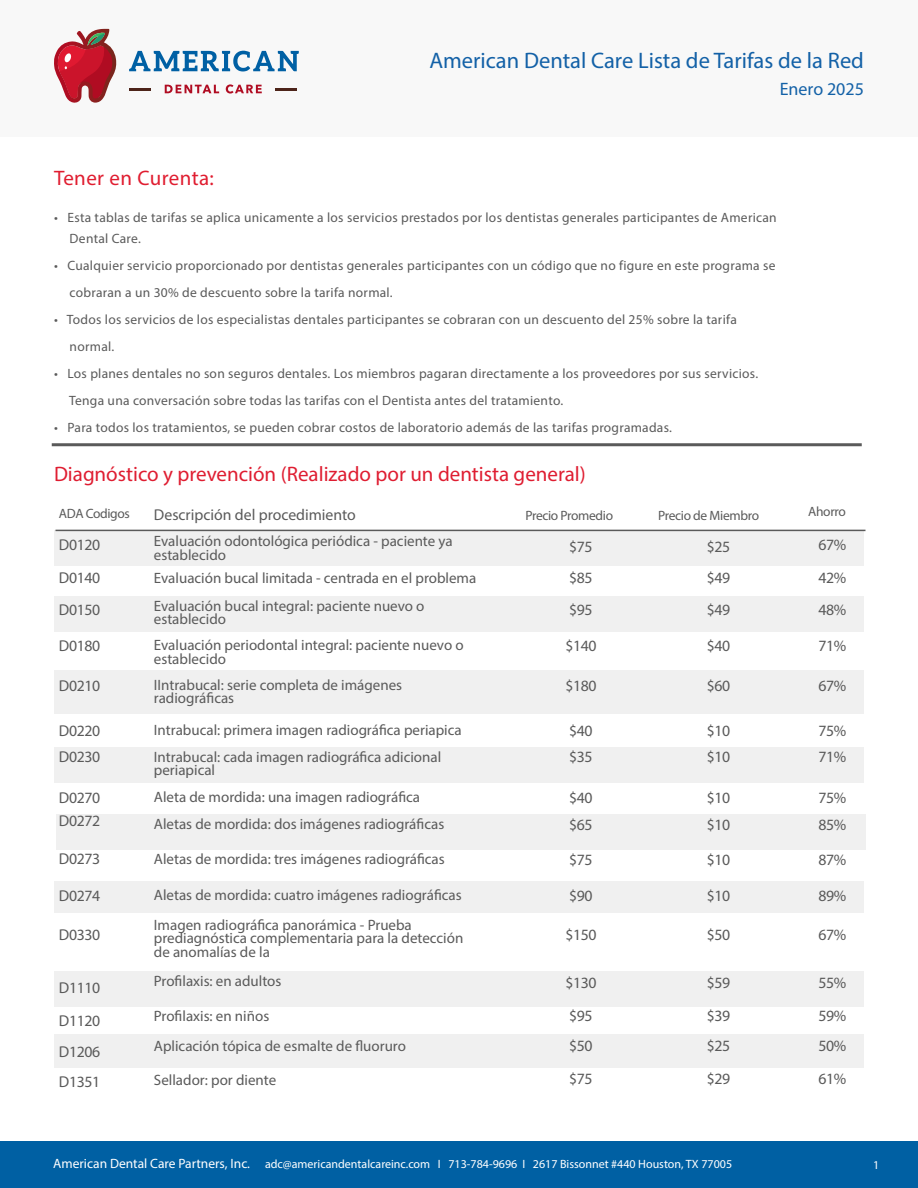
<style>
.page{position:relative;width:918px;height:1188px;background:#fff}
.page>*{position:absolute;margin:0;border:0;box-sizing:border-box;transform-origin:0 0}
.t1{font:22.5px "Myriad Pro";color:#1361a7}
.t2{font:21px "Myriad Pro";color:#df1d31}
.t3{font:21px "Myriad Pro";letter-spacing:.02em;color:#e01d30}
.t4{font:18px "Myriad Pro";color:#1361a7}
.t5{font:15.75px "Myriad Pro";letter-spacing:-.025em;color:#5a5a5a}
.t6{font:15.75px "Myriad Pro";color:#5a5a5a}
.t7{font:15px/13.5px "Myriad Pro";color:#5a5a5a}
.t8{font:13.5px/27px "Myriad Pro";letter-spacing:.02em;color:#5a5a5a}
.t9{font:13.5px "Myriad Pro";letter-spacing:-.025em;color:#5a5a5a}
.t10{font:12px "Myriad Pro";color:#fff}
.s1{font-size:13.5px}
</style>
<div class="page">
<div style="left:54px;top:747px;width:810px;height:35px;background:#f0f0f0"></div>
<div style="left:56px;top:814px;width:810px;height:36px;background:#f0f0f0"></div>
<div style="left:54px;top:881px;width:809px;height:32px;background:#f0f0f0"></div>
<div style="left:55px;top:971px;width:809px;height:35px;background:#f0f0f0"></div>
<div style="left:55px;top:1034px;width:809px;height:34px;background:#f0f0f0"></div>
<div style="left:55px;top:671px;width:809px;height:43px;background:#f0f0f0"></div>
<div style="left:55px;top:596px;width:809px;height:35px;background:#f0f0f0"></div>
<div style="left:55px;top:530px;width:809px;height:35px;background:#f0f0f0"></div>
<div style="left:0;top:0;width:918px;height:137px;background:#f8f8f8"></div>
<svg style="left:54px;top:29px;width:63px;height:74px"></svg>
<svg style="left:165px;top:85px;width:54px;height:8px"></svg>
<svg style="left:226px;top:84px;width:36px;height:10px"></svg>
<hr style="left:129px;top:88px;width:21px;height:2px;background:#4d241a">
<hr style="left:275px;top:88px;width:21px;height:2px;background:#4d241a">
<svg style="left:129px;top:51px;width:170px;height:20px"></svg>
<div style="left:0;top:1141px;width:918px;height:47px;background:#0060a3"></div>
<hr style="left:52px;top:443px;width:810px;height:3px;background:#5a5a5a">
<hr style="left:56px;top:530px;width:810px;height:1px;background:#5a5a5a">
<p class="t1" style="left:429px;top:46px;width:436px">American Dental Care Lista de Tarifas de la Red</p>
<p class="t4" style="left:780px;top:78px;width:86px">Enero 2025</p>
<p class="t3" style="left:54px;top:165px;width:161px">Tener en Curenta:</p>
<p class="t8" style="left:70px;top:207px;width:709px;line-height:21px;text-indent:-16px">• Esta tablas de tarifas se aplica unicamente a los servicios prestados por los dentistas generales participantes de American<br>Dental Care.</p>
<p class="t8" style="left:70px;top:252px;width:707px;text-indent:-16px">• Cualquier servicio proporcionado por dentistas generales participantes con un código que no figure en este programa se cobraran a un 30% de descuento sobre la tarifa normal.</p>
<p class="t8" style="left:70px;top:306px;width:669px;text-indent:-16px">• Todos los servicios de los especialistas dentales participantes se cobraran con un descuento del 25% sobre la tarifa normal.</p>
<p class="t8" style="left:69px;top:360px;width:691px;text-indent:-15px">• Los planes dentales no son seguros dentales. Los miembros pagaran directamente a los proveedores por sus servicios.<br>Tenga una conversación sobre todas las tarifas con el Dentista antes del tratamiento.</p>
<p class="t8" style="left:54px;top:414px;width:620px">• Para todos los tratamientos, se pueden cobrar costos de laboratorio además de las tarifas programadas.</p>
<p class="t2" style="left:54px;top:461px;width:533px">Diagnóstico y prevención (Realizado por un dentista general)</p>
<p class="t9" style="left:59px;top:506px;width:72px">ADA Codigos</p>
<p class="t6" style="left:154px;top:505px;width:204px">Descripción del procedimiento</p>
<p class="t9" style="left:525px;top:507px;width:89px">Precio Promedio</p>
<p class="t9" style="left:658px;top:507px;width:102px">Precio de Miembro</p>
<p class="t8" style="left:808px;top:498px;width:39px">Ahorro</p>
<p class="t5" style="left:59px;top:535px;width:43px">D0120</p>
<p class="t7" style="left:154px;top:534px;width:300px">Evaluación odontológica periódica - paciente ya establecido</p>
<p class="t5" style="left:569px;top:537px;width:25px">$75</p>
<p class="t5" style="left:707px;top:537px;width:25px">$25</p>
<p class="t5" style="left:818px;top:535px;width:29px">67%</p>
<p class="t5" style="left:59px;top:568px;width:43px">D0140</p>
<p class="t7" style="left:154px;top:571px;width:324px">Evaluación bucal limitada - centrada en el problema</p>
<p class="t5" style="left:569px;top:568px;width:25px">$85</p>
<p class="t5" style="left:707px;top:568px;width:25px">$49</p>
<p class="t5" style="left:818px;top:568px;width:29px">42%</p>
<p class="t5" style="left:59px;top:600px;width:43px">D0150</p>
<p class="t7" style="left:154px;top:599px;width:272px">Evaluación bucal integral: paciente nuevo o establecido</p>
<p class="t5" style="left:569px;top:600px;width:25px">$95</p>
<p class="t5" style="left:707px;top:600px;width:25px">$49</p>
<p class="t5" style="left:818px;top:600px;width:29px">48%</p>
<p class="t5" style="left:59px;top:636px;width:43px">D0180</p>
<p class="t7" style="left:154px;top:638px;width:311px">Evaluación periodontal integral: paciente nuevo o establecido</p>
<p class="t5" style="left:565px;top:636px;width:33px">$140</p>
<p class="t5" style="left:707px;top:636px;width:25px">$40</p>
<p class="t5" style="left:818px;top:636px;width:29px">71%</p>
<p class="t5" style="left:59px;top:676px;width:43px">D0210</p>
<p class="t7" style="left:154px;top:678px;width:250px">IIntrabucal: serie completa de imágenes radiográficas</p>
<p class="t5" style="left:565px;top:676px;width:33px">$180</p>
<p class="t5" style="left:707px;top:676px;width:25px">$60</p>
<p class="t5" style="left:818px;top:676px;width:29px">67%</p>
<p class="t5" style="left:59px;top:721px;width:43px">D0220</p>
<p class="t7" style="left:154px;top:723px;width:309px">Intrabucal: primera imagen radiográfica periapica</p>
<p class="t5" style="left:569px;top:721px;width:25px">$40</p>
<p class="t5" style="left:707px;top:721px;width:25px">$10</p>
<p class="t5" style="left:818px;top:721px;width:29px">75%</p>
<p class="t5" style="left:59px;top:747px;width:43px">D0230</p>
<p class="t7" style="left:154px;top:750px;width:289px">Intrabucal: cada imagen radiográfica adicional periapical</p>
<p class="t5" style="left:569px;top:747px;width:25px">$35</p>
<p class="t5" style="left:707px;top:747px;width:25px">$10</p>
<p class="t5" style="left:818px;top:747px;width:29px">71%</p>
<p class="t5" style="left:59px;top:788px;width:43px">D0270</p>
<p class="t7" style="left:154px;top:790px;width:268px">Aleta de mordida: una imagen radiográfica</p>
<p class="t5" style="left:569px;top:788px;width:25px">$40</p>
<p class="t5" style="left:707px;top:788px;width:25px">$10</p>
<p class="t5" style="left:818px;top:788px;width:29px">75%</p>
<p class="t5" style="left:59px;top:811px;width:43px">D0272</p>
<p class="t7" style="left:154px;top:817px;width:292px">Aletas de mordida: dos imágenes radiográficas</p>
<p class="t5" style="left:569px;top:815px;width:25px">$65</p>
<p class="t5" style="left:707px;top:815px;width:25px">$10</p>
<p class="t5" style="left:818px;top:815px;width:29px">85%</p>
<p class="t5" style="left:59px;top:849px;width:43px">D0273</p>
<p class="t7" style="left:154px;top:852px;width:292px">Aletas de mordida: tres imágenes radiográficas</p>
<p class="t5" style="left:569px;top:850px;width:25px">$75</p>
<p class="t5" style="left:707px;top:850px;width:25px">$10</p>
<p class="t5" style="left:818px;top:850px;width:29px">87%</p>
<p class="t5" style="left:59px;top:886px;width:43px">D0274</p>
<p class="t7" style="left:154px;top:888px;width:309px">Aletas de mordida: cuatro imágenes radiográficas</p>
<p class="t5" style="left:569px;top:886px;width:25px">$90</p>
<p class="t5" style="left:707px;top:886px;width:25px">$10</p>
<p class="t5" style="left:818px;top:886px;width:29px">89%</p>
<p class="t5" style="left:59px;top:925px;width:43px">D0330</p>
<p class="t7" style="left:154px;top:918px;width:311px">Imagen radiográfica panorámica - Prueba prediagnóstica complementaria para la detección de anomalías de la</p>
<p class="t5" style="left:565px;top:925px;width:33px">$150</p>
<p class="t5" style="left:707px;top:925px;width:25px">$50</p>
<p class="t5" style="left:818px;top:925px;width:29px">67%</p>
<p class="t5" style="left:59px;top:978px;width:43px">D1110</p>
<p class="t7" style="left:154px;top:974px;width:129px">Profilaxis: en adultos</p>
<p class="t5" style="left:565px;top:973px;width:33px">$130</p>
<p class="t5" style="left:707px;top:973px;width:25px">$59</p>
<p class="t5" style="left:818px;top:973px;width:29px">55%</p>
<p class="t5" style="left:59px;top:1011px;width:43px">D1120</p>
<p class="t7" style="left:154px;top:1009px;width:117px">Profilaxis: en niños</p>
<p class="t5" style="left:569px;top:1006px;width:25px">$95</p>
<p class="t5" style="left:707px;top:1006px;width:25px">$39</p>
<p class="t5" style="left:818px;top:1006px;width:29px">59%</p>
<p class="t5" style="left:59px;top:1042px;width:43px">D1206</p>
<p class="t7" style="left:154px;top:1039px;width:254px">Aplicación tópica de esmalte de fluoruro</p>
<p class="t5" style="left:569px;top:1036px;width:25px">$50</p>
<p class="t5" style="left:707px;top:1036px;width:25px">$25</p>
<p class="t5" style="left:818px;top:1036px;width:29px">50%</p>
<p class="t5" style="left:59px;top:1072px;width:43px">D1351</p>
<p class="t7" style="left:154px;top:1073px;width:124px">Sellador: por diente</p>
<p class="t5" style="left:569px;top:1069px;width:25px">$75</p>
<p class="t5" style="left:707px;top:1069px;width:25px">$29</p>
<p class="t5" style="left:818px;top:1069px;width:29px">61%</p>
<p class="t10" style="left:53px;top:1157px;width:680px"><span class="s1">American Dental Care Partners, Inc.</span> adc@americandentalcareinc.com I 713-784-9696 I 2617 Bissonnet #440 Houston, TX 77005</p>
<p class="t10" style="left:873px;top:1158px;width:8px">1</p>
</div>
